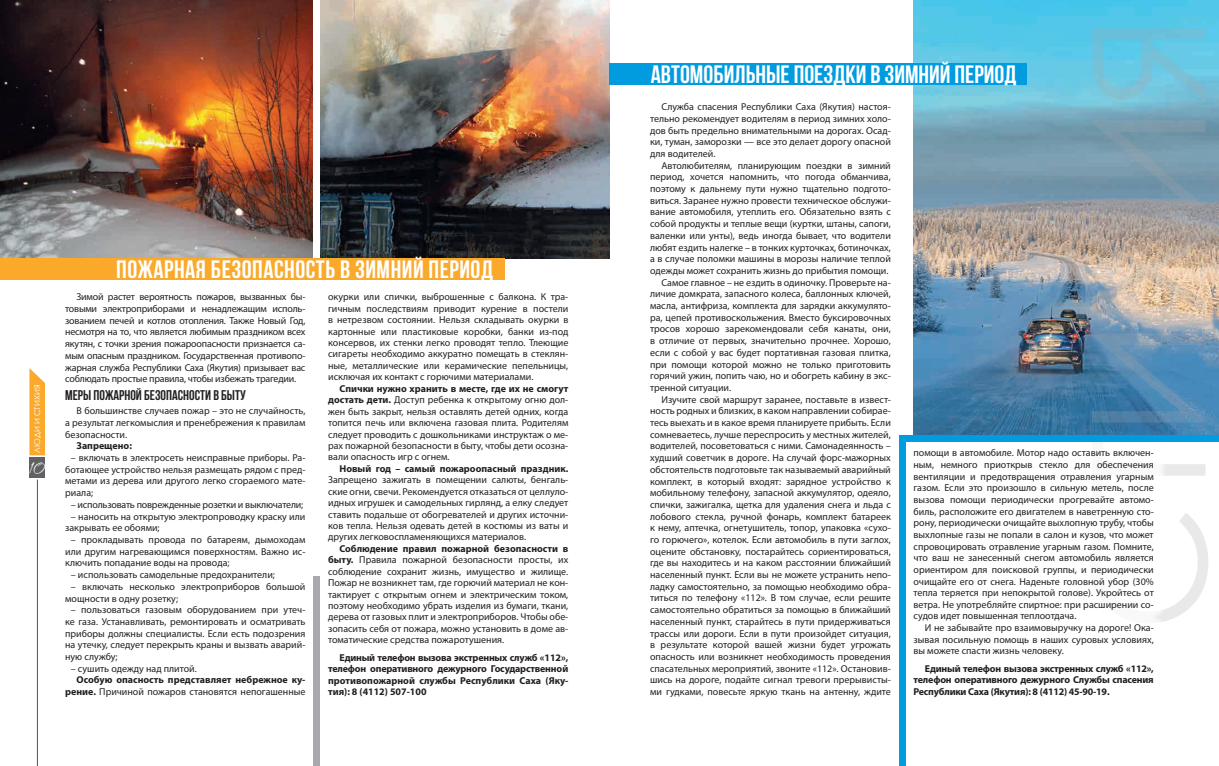
<style>
.page{position:relative;width:1219px;height:766px;background:#fff}
.page>*{position:absolute;margin:0;border:0;box-sizing:border-box;transform-origin:0 0}
.загол1{font:700 25px "Bebas Neue";letter-spacing:.02em;color:#fff}
.загл_в_тексте{font:700 25px "Bebas Neue";color:#fff}
.t1{font:17.3px "Aquarelle";color:#fff;scale:.8 1}
.загл_в_тексте-2{font:700 14px "Bebas Neue";color:#231f20}
.осн_текст{font:10px/11.7px "Myriad Pro";color:#231f20;text-align:justify}
.осн_текст-2{font:700 10px/11.5px "Myriad Pro";color:#231f20;text-align:justify}
.осн_текст-3{font:10px "Myriad Pro";letter-spacing:-.02em;color:#231f20}
.t2{font:8px "Century Gothic";color:#fff}
.s1{font-weight:400}
.s2{font-weight:700}
</style>
<div class="page">
<img style="left:913px;top:0;width:306px;height:435px">
<img style="left:0;top:0;width:609px;height:258px">
<svg style="left:1089px;top:28px;width:119px;height:593px"></svg>
<svg style="left:29px;top:368px;width:16px;height:87px"></svg>
<div style="left:314px;top:576px;width:6px;height:189px;background:#a8a9ad"></div>
<div style="left:314px;top:0;width:6px;height:261px;background:#fff"></div>
<div style="left:0;top:258px;width:504px;height:22px;background:#faa92b"></div>
<div style="left:900px;top:435px;width:267px;height:275px;background:#fff"></div>
<div style="left:899px;top:435px;width:6px;height:330px;background:#009cdf"></div>
<div style="left:899px;top:435px;width:320px;height:6px;background:#009cdf"></div>
<div style="left:609px;top:63px;width:418px;height:22px;background:#009cdf"></div>
<hr style="left:37px;top:479px;width:1px;height:286px;background:#535355">
<div style="left:29px;top:457px;width:16px;height:20px;background:#616164"></div>
<p class="t2" style="left:32px;top:452px;width:69px;rotate:-90deg">ЛЮДИ И СТИХИЯ</p>
<p class="t1" style="left:29px;top:456px;width:22px">10</p>
<p class="загол1" style="left:116px;top:256px;width:378px">ПОЖАРНАЯ БЕЗОПАСНОСТЬ В ЗИМНИЙ ПЕРИОД</p>
<p class="осн_текст" style="left:65px;top:291px;width:242px;text-indent:11px">Зимой растет вероятность пожаров, вызванных бы&shy;товыми электроприборами и ненадлежащим исполь&shy;зованием печей и котлов отопления. Также Новый Год, несмотря на то, что является любимым праздником всех якутян, с точки зрения пожароопасности признается са&shy;мым опасным праздником. Государственная противопо&shy;жарная служба Республики Саха (Якутия) призывает вас соблюдать простые правила, чтобы избежать трагедии.</p>
<p class="загл_в_тексте-2" style="left:65px;top:387px;width:182px">МЕРЫ ПОЖАРНОЙ БЕЗОПАСНОСТИ В БЫТУ</p>
<p class="осн_текст" style="left:65px;top:404px;width:242px;text-indent:11px">В большинстве случаев пожар – это не случайность, а результат легкомыслия и пренебрежения к правилам безопасности.</p>
<p class="осн_текст-2" style="left:77px;top:439px;width:57px">Запрещено:</p>
<p class="осн_текст" style="left:65px;top:451px;width:242px;text-indent:6px">– включать в электросеть неисправные приборы. Ра&shy;ботающее устройство нельзя размещать рядом с пред&shy;метами из дерева или другого легко сгораемого мате&shy;риала;</p>
<p class="осн_текст-3" style="left:71px;top:498px;width:234px">– использовать поврежденные розетки и выключатели;</p>
<p class="осн_текст" style="left:65px;top:510px;width:242px;text-indent:6px">– наносить на открытую электропроводку краску или закрывать ее обоями;</p>
<p class="осн_текст" style="left:65px;top:533px;width:242px;text-indent:6px">– прокладывать провода по батареям, дымоходам или другим нагревающимся поверхностям. Важно ис&shy;ключить попадание воды на провода;</p>
<p class="осн_текст" style="left:71px;top:568px;width:206px">– использовать самодельные предохранители;</p>
<p class="осн_текст" style="left:65px;top:580px;width:242px;text-indent:6px">– включать несколько электроприборов большой мощности в одну розетку;</p>
<p class="осн_текст" style="left:65px;top:603px;width:242px;text-indent:6px">– пользоваться газовым оборудованием при утеч&shy;ке газа. Устанавливать, ремонтировать и осматривать приборы должны специалисты. Если есть подозрения на утечку, следует перекрыть краны и вызвать аварий&shy;ную службу;</p>
<p class="осн_текст" style="left:71px;top:662px;width:127px">– сушить одежду над плитой.</p>
<p class="осн_текст-2" style="left:65px;top:673px;width:242px;text-align:right">Особую опасность представляет небрежное ку&shy;рение. <span class="s1">Причиной пожаров становятся непогашенные</span></p>
<p class="осн_текст" style="left:328px;top:291px;width:242px;line-height:11.4px">окурки или спички, выброшенные с балкона. К тра&shy;гичным последствиям приводит курение в постели в нетрезвом состоянии. Нельзя складывать окурки в картонные или пластиковые коробки, банки из-под консервов, их стенки легко проводят тепло. Тлеющие сигареты необходимо аккуратно помещать в стеклян&shy;ные, металлические или керамические пепельницы, исключая их контакт с горючими материалами.</p>
<p class="осн_текст" style="left:328px;top:382px;width:242px;line-height:11.4px;text-indent:11px"><span class="s2">Спички нужно хранить в месте, где их не смогут достать дети.</span> Доступ ребенка к открытому огню дол&shy;жен быть закрыт, нельзя оставлять детей одних, когда топится печь или включена газовая плита. Родителям следует проводить с дошкольниками инструктаж о ме&shy;рах пожарной безопасности в быту, чтобы дети осозна&shy;вали опасность игр с огнем.</p>
<p class="осн_текст" style="left:328px;top:462px;width:242px;line-height:11.4px;text-indent:11px"><span class="s2">Новый год – самый пожароопасный праздник.<br></span>Запрещено зажигать в помещении салюты, бенгаль&shy;ские огни, свечи. Рекомендуется отказаться от целлуло&shy;идных игрушек и самодельных гирлянд, а елку следует ставить подальше от обогревателей и других источни&shy;ков тепла. Нельзя одевать детей в костюмы из ваты и других легковоспламеняющихся материалов.</p>
<p class="осн_текст" style="left:328px;top:542px;width:242px;line-height:11.4px;text-indent:11px"><span class="s2">Соблюдение правил пожарной безопасности в быту.</span> Правила пожарной безопасности просты, их соблюдение сохранит жизнь, имущество и жилище.<br>Пожар не возникнет там, где горючий материал не кон&shy;тактирует с открытым огнем и электрическим током, поэтому необходимо убрать изделия из бумаги, ткани, дерева от газовых плит и электроприборов. Чтобы обе&shy;зопасить себя от пожара, можно установить в доме ав&shy;томатические средства пожаротушения.</p>
<p class="осн_текст-2" style="left:328px;top:651px;width:242px;text-indent:11px">Единый телефон вызова экстренных служб «112», телефон оперативного дежурного Государственной противопожарной службы Республики Саха (Яку&shy;тия): 8 (4112) 507-100</p>
<p class="загл_в_тексте" style="left:651px;top:61px;width:367px">АВТОМОБИЛЬНЫЕ ПОЕЗДКИ В ЗИМНИЙ ПЕРИОД</p>
<p class="осн_текст" style="left:650px;top:101px;width:242px;text-indent:11px">Служба спасения Республики Саха (Якутия) настоя&shy;тельно рекомендует водителям в период зимних холо&shy;дов быть предельно внимательными на дорогах. Осад&shy;ки, туман, заморозки — все это делает дорогу опасной для водителей.</p>
<p class="осн_текст" style="left:650px;top:159px;width:242px;text-indent:11px">Автолюбителям, планирующим поездки в зимний период, хочется напомнить, что погода обманчива, поэтому к дальнему пути нужно тщательно подгото&shy;виться. Заранее нужно провести техническое обслужи&shy;вание автомобиля, утеплить его. Обязательно взять с собой продукты и теплые вещи (куртки, штаны, сапоги, валенки или унты), ведь иногда бывает, что водители любят ездить налегке – в тонких курточках, ботиночках, а в случае поломки машины в морозы наличие теплой одежды может сохранить жизнь до прибытия помощи.</p>
<p class="осн_текст" style="left:650px;top:276px;width:242px;text-indent:11px">Самое главное – не ездить в одиночку. Проверьте на&shy;личие домкрата, запасного колеса, баллонных ключей, масла, антифриза, комплекта для зарядки аккумулято&shy;ра, цепей противоскольжения. Вместо буксировочных тросов хорошо зарекомендовали себя канаты, они, в отличие от первых, значительно прочнее. Хорошо, если с собой у вас будет портативная газовая плитка, при помощи которой можно не только приготовить горячий ужин, попить чаю, но и обогреть кабину в экс&shy;тренной ситуации.</p>
<p class="осн_текст" style="left:650px;top:393px;width:242px;text-indent:11px">Изучите свой маршрут заранее, поставьте в извест&shy;ность родных и близких, в каком направлении собирае&shy;тесь выехать и в какое время планируете прибыть. Если сомневаетесь, лучше переспросить у местных жителей, водителей, посоветоваться с ними. Самонадеянность – худший советчик в дороге. На случай форс-мажорных обстоятельств подготовьте так называемый аварийный комплект, в который входят: зарядное устройство к мобильному телефону, запасной аккумулятор, одеяло, спички, зажигалка, щетка для удаления снега и льда с лобового стекла, ручной фонарь, комплект батареек к нему, аптечка, огнетушитель, топор, упаковка «сухо&shy;го горючего», котелок. Если автомобиль в пути заглох, оцените обстановку, постарайтесь сориентироваться, где вы находитесь и на каком расстоянии ближайший населенный пункт. Если вы не можете устранить непо&shy;ладку самостоятельно, за помощью необходимо обра&shy;титься по телефону «112». В том случае, если решите самостоятельно обратиться за помощью в ближайший населенный пункт, старайтесь в пути придерживаться трассы или дороги. Если в пути произойдет ситуация, в результате которой вашей жизни будет угрожать опасность или возникнет необходимость проведения спасательных мероприятий, звоните «112». Остановив&shy;шись на дороге, подайте сигнал тревоги прерывисты&shy;ми гудками, повесьте яркую ткань на антенну, ждите</p>
<p class="осн_текст" style="left:913px;top:447px;width:242px">помощи в автомобиле. Мотор надо оставить включен&shy;ным, немного приоткрыв стекло для обеспечения вентиляции и предотвращения отравления угарным газом. Если это произошло в сильную метель, после вызова помощи периодически прогревайте автомо&shy;биль, расположите его двигателем в наветренную сто&shy;рону, периодически очищайте выхлопную трубу, чтобы выхлопные газы не попали в салон и кузов, что может спровоцировать отравление угарным газом. Помните, что ваш не занесенный снегом автомобиль является ориентиром для поисковой группы, и периодически очищайте его от снега. Наденьте головной убор (30% тепла теряется при непокрытой голове). Укройтесь от ветра. Не употребляйте спиртное: при расширении со&shy;судов идет повышенная теплоотдача.</p>
<p class="осн_текст" style="left:913px;top:621px;width:242px;text-indent:11px">И не забывайте про взаимовыручку на дороге! Ока&shy;зывая посильную помощь в наших суровых условиях, вы можете спасти жизнь человеку.</p>
<p class="осн_текст-2" style="left:913px;top:662px;width:242px;text-indent:11px">Единый телефон вызова экстренных служб «112», телефон оперативного дежурного Службы спасения Республики Саха (Якутия): 8 (4112) 45-90-19.</p>
</div>
